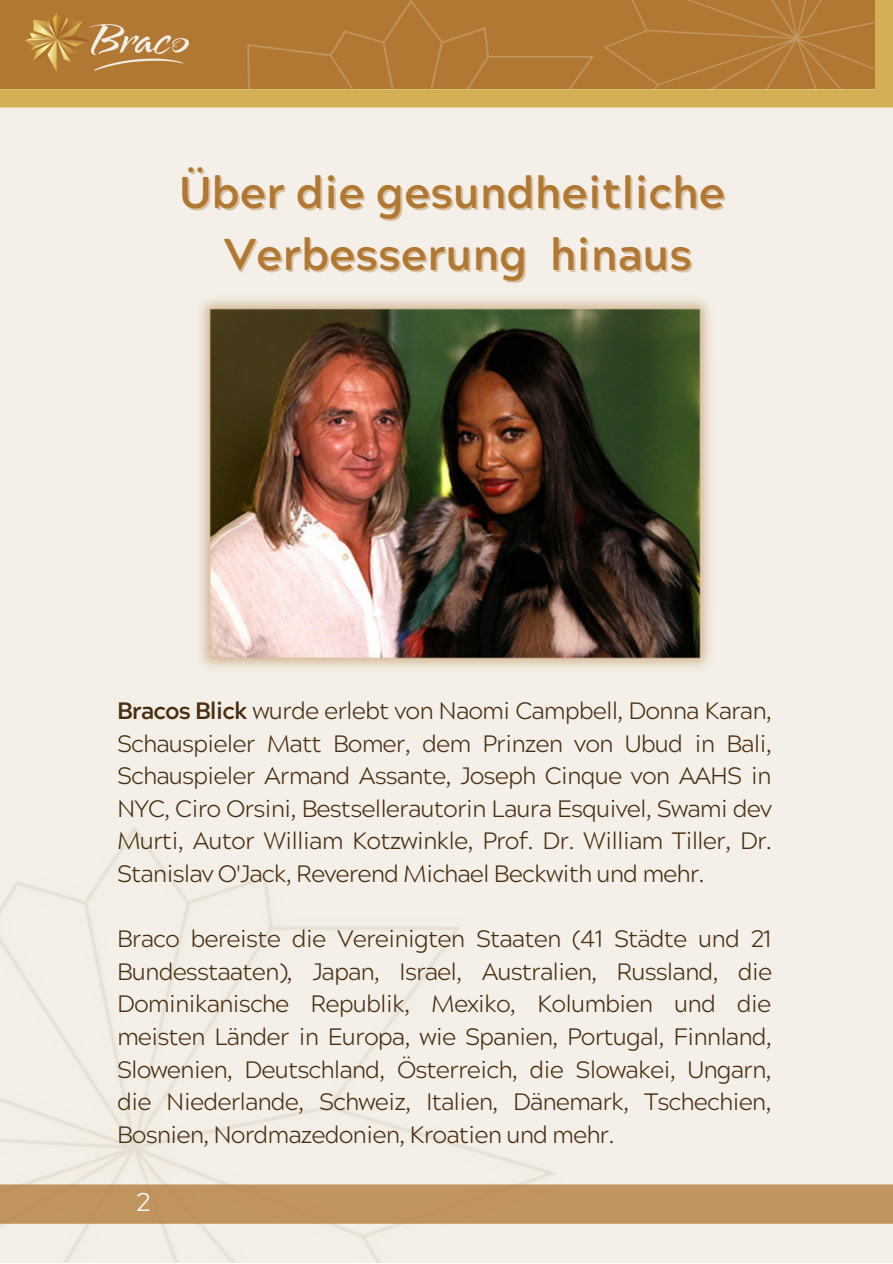
<style>
.page{position:relative;width:893px;height:1264px;background:#fff}
.page>*{position:absolute;margin:0;border:0;box-sizing:border-box;transform-origin:0 0}
.t1{font:700 44.4px/61.7px "Acherus Grotesque";color:#b17834;text-align:center}
.t2{font:300 25.5px "Acherus Grotesque";color:#fff}
.t3{font:300 23.7px/32.5px "Acherus Grotesque";letter-spacing:-.04em;color:#492e11;text-align:justify}
.s1{font-weight:700}
</style>
<div class="page">
<div style="left:0;top:0;width:892px;height:1262px;background:#f4f0e9"></div>
<div style="left:0;top:0;width:892px;height:107px;background:#d5af53"></div>
<div style="left:0;top:0;width:874px;height:89px;background:#b17834"></div>
<img style="left:247px;top:0;width:347px;height:89px">
<img style="left:604px;top:0;width:269px;height:89px">
<img style="left:25px;top:13px;width:163px;height:59px">
<div style="left:0;top:1184px;width:892px;height:39px;background:#c19560"></div>
<img style="left:199px;top:298px;width:512px;height:371px">
<h1 class="t1" style="left:180px;top:168px;width:547px">Über die gesundheitliche<br>Verbesserung hinaus</h1>
<p class="t3" style="left:117px;top:697px;width:656px"><span class="s1">Bracos Blick</span> wurde erlebt von Naomi Campbell, Donna Karan, Schauspieler Matt Bomer, dem Prinzen von Ubud in Bali, Schauspieler Armand Assante, Joseph Cinque von AAHS in NYC, Ciro Orsini, Bestsellerautorin Laura Esquivel, Swami dev Murti, Autor William Kotzwinkle, Prof. Dr. William Tiller, Dr.<br>Stanislav O'Jack, Reverend Michael Beckwith und mehr.</p>
<p class="t3" style="left:117px;top:925px;width:657px">Braco bereiste die Vereinigten Staaten (41 Städte und 21<br>Bundesstaaten), Japan, Israel, Australien, Russland, die Dominikanische Republik, Mexiko, Kolumbien und die meisten Länder in Europa, wie Spanien, Portugal, Finnland, Slowenien, Deutschland, Österreich, die Slowakei, Ungarn, die Niederlande, Schweiz, Italien, Dänemark, Tschechien, Bosnien, Nordmazedonien, Kroatien und mehr.</p>
<p class="t2" style="left:136px;top:1191px;width:16px">2</p>
</div>
